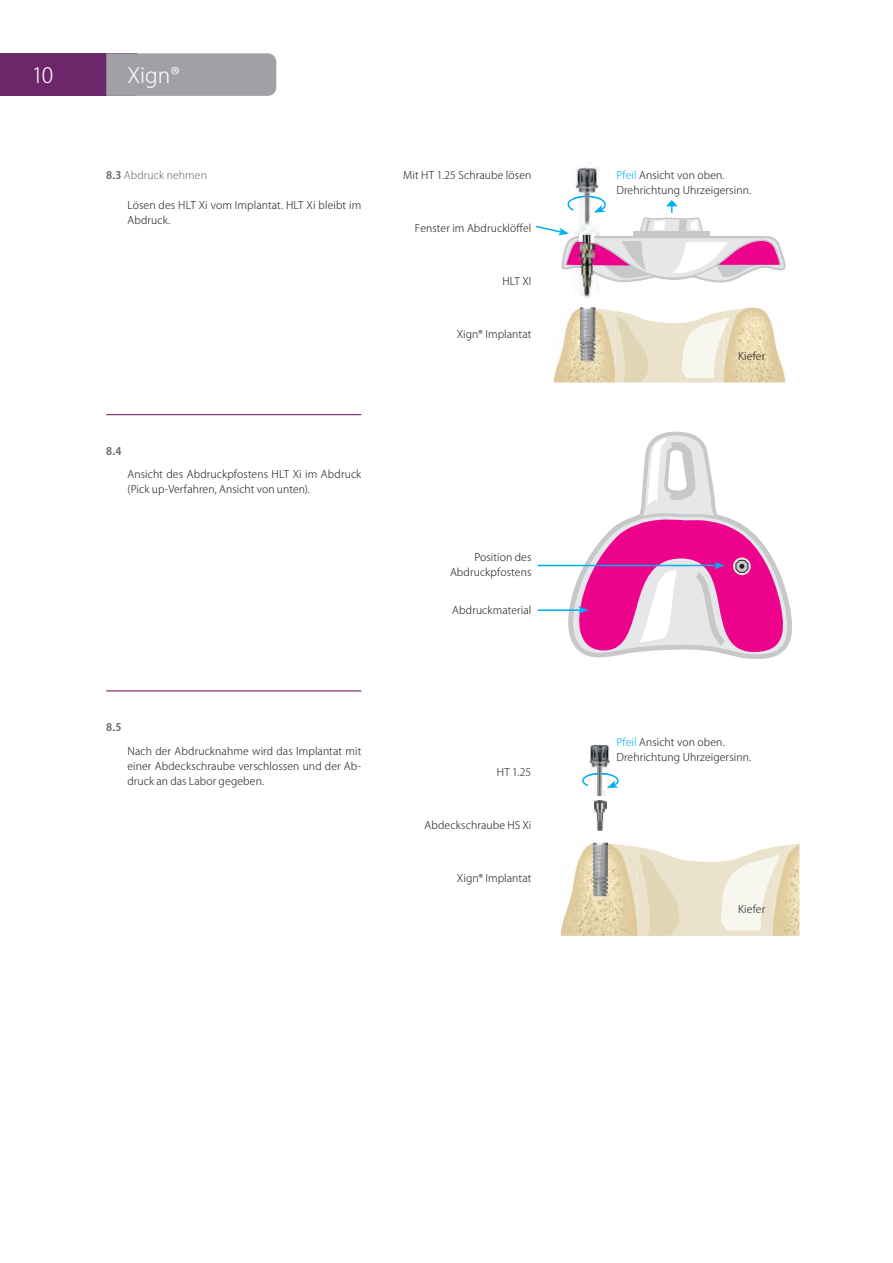
<style>
.page{position:relative;width:893px;height:1263px;background:#fff}
.page>*{position:absolute;margin:0;border:0;box-sizing:border-box;transform-origin:0 0}
.t1{font:21px "Koz Go Pro Light 90 msp RKSJ H";color:#fff}
.t2{font:10.5px/15px "Koz Go Pro Light 90 msp RKSJ H";letter-spacing:.01em;color:#231f20}
.t3{font:10.5px "Koz Go Pro Light 90 msp RKSJ H";letter-spacing:.01em;color:#6c6d70}
.t4{font:10.5px "Koz Go Pro Bold 90 msp RKSJ H";color:#6c6d70}
.s1{font-family:"Koz Go Pro Bold 90 msp RKSJ H"}
.s2{color:#00aeef}
</style>
<div class="page">
<div style="left:0;top:53px;width:136px;height:43px;background:#6c2669"></div>
<div style="left:106px;top:53px;width:170px;height:43px;background:#a1a1a5"></div>
<img style="left:561px;top:843px;width:36px;height:93px">
<img style="left:597px;top:843px;width:40px;height:93px">
<svg style="left:637px;top:844px;width:162px;height:92px"></svg>
<img style="left:590px;top:745px;width:19px;height:51px">
<svg style="left:582px;top:773px;width:36px;height:15px"></svg>
<img style="left:594px;top:800px;width:12px;height:31px">
<img style="left:593px;top:843px;width:5px;height:53px">
<img style="left:598px;top:843px;width:10px;height:53px">
<img style="left:553px;top:363px;width:5px;height:19px">
<img style="left:578px;top:283px;width:15px;height:16px">
<img style="left:574px;top:162px;width:26px;height:34px">
<hr style="left:106px;top:414px;width:255px;height:1px;background:#6c2669">
<hr style="left:106px;top:690px;width:255px;height:1px;background:#6c2669">
<svg style="left:535px;top:196px;width:251px;height:87px"></svg>
<hr style="left:538px;top:565px;width:178px;height:1px;background:#00aeef">
<hr style="left:538px;top:609px;width:42px;height:2px;background:#00aeef">
<svg style="left:558px;top:307px;width:234px;height:352px"></svg>
<h1 class="t1" style="left:32px;top:67px;width:23px">10</h1>
<h1 class="t1" style="left:128px;top:67px;width:54px">Xign®</h1>
<p class="t3" style="left:106px;top:171px;width:102px"><span class="s1">8.3</span> Abdruck nehmen</p>
<p class="t2" style="left:128px;top:199px;width:235px">Lösen des HLT Xi vom Implantat. HLT Xi bleibt im<br>Abdruck.</p>
<p class="t4" style="left:106px;top:447px;width:17px">8.4</p>
<p class="t2" style="left:128px;top:468px;width:235px">Ansicht des Abdruckpfostens HLT Xi im Abdruck (Pick up-Verfahren, Ansicht von unten).</p>
<p class="t2" style="left:403px;top:169px;width:130px">Mit HT 1.25 Schraube lösen</p>
<p class="t2" style="left:616px;top:169px;width:136px"><span class="s2">Pfeil</span> Ansicht von oben.<br>Drehrichtung Uhrzeigersinn.</p>
<p class="t2" style="left:415px;top:222px;width:118px">Fenster im Abdrucklöffel</p>
<p class="t2" style="left:502px;top:275px;width:31px">HLT XI</p>
<p class="t2" style="left:457px;top:328px;width:76px">Xign® Implantat</p>
<p class="t2" style="left:450px;top:551px;width:83px;text-align:right">Position des<br>Abdruckpfostens</p>
<p class="t2" style="left:452px;top:604px;width:81px">Abdruckmaterial</p>
<p class="t2" style="left:738px;top:350px;width:29px">Kiefer</p>
<p class="t4" style="left:106px;top:723px;width:17px">8.5</p>
<p class="t2" style="left:128px;top:745px;width:235px;text-align:justify">Nach der Abdrucknahme wird das Implantat mit einer Abdeckschraube verschlossen und der Ab&shy;druck an das Labor gegeben.</p>
<p class="t2" style="left:497px;top:766px;width:36px">HT 1.25</p>
<p class="t2" style="left:424px;top:819px;width:108px">Abdeckschraube HS Xi</p>
<p class="t2" style="left:457px;top:872px;width:76px">Xign® Implantat</p>
<p class="t2" style="left:616px;top:736px;width:136px"><span class="s2">Pfeil</span> Ansicht von oben.<br>Drehrichtung Uhrzeigersinn.</p>
<p class="t2" style="left:738px;top:903px;width:29px">Kiefer</p>
</div>
